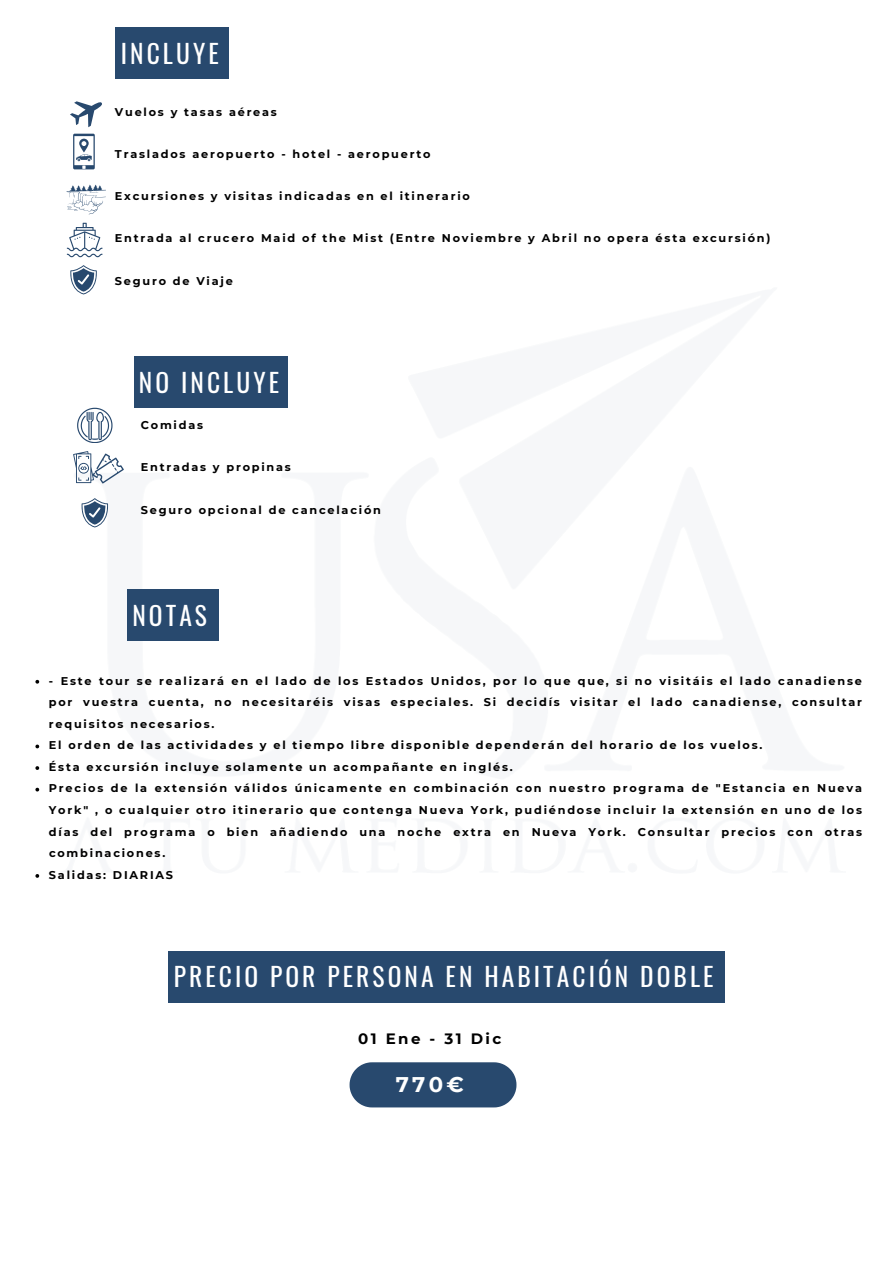
<style>
.page{position:relative;width:894px;height:1264px;background:#fff}
.page>*{position:absolute;margin:0;border:0;box-sizing:border-box;transform-origin:0 0}
.t1{font:25.5px "Oswald";letter-spacing:.12em;color:#fff}
.t2{font:700 21.15px "Montserrat";color:#fff}
.t3{font:700 15px "Montserrat";letter-spacing:.16em;color:#000}
.t4{font:700 11.25px/21.6px "Montserrat";letter-spacing:.16em;color:#000}
</style>
<div class="page">
<div style="left:116px;top:27px;width:113px;height:52px;background:#28496e"></div>
<svg style="left:70px;top:265px;width:27px;height:29px"></svg>
<div style="left:134px;top:356px;width:154px;height:52px;background:#28496e"></div>
<svg style="left:77px;top:408px;width:35px;height:34px"></svg>
<svg style="left:73px;top:451px;width:51px;height:32px"></svg>
<svg style="left:81px;top:498px;width:27px;height:29px"></svg>
<div style="left:127px;top:589px;width:92px;height:51px;background:#28496e"></div>
<svg style="left:35px;top:680px;width:4px;height:3px"></svg>
<svg style="left:35px;top:744px;width:4px;height:4px"></svg>
<svg style="left:35px;top:766px;width:4px;height:4px"></svg>
<svg style="left:35px;top:787px;width:4px;height:4px"></svg>
<svg style="left:35px;top:874px;width:4px;height:3px"></svg>
<div style="left:169px;top:950px;width:555px;height:52px;background:#28496e"></div>
<svg style="left:349px;top:1062px;width:167px;height:45px;background:#355477"></svg>
<svg style="left:70px;top:101px;width:32px;height:26px"></svg>
<svg style="left:73px;top:134px;width:21px;height:35px"></svg>
<svg style="left:66px;top:184px;width:40px;height:30px"></svg>
<svg style="left:67px;top:223px;width:35px;height:34px"></svg>
<h1 class="t1" style="left:121px;top:40px;width:99px">INCLUYE</h1>
<p class="t4" style="left:115px;top:101px;width:163px">Vuelos y tasas aÈreas</p>
<p class="t4" style="left:115px;top:143px;width:317px">Traslados aeropuerto - hotel - aeropuerto</p>
<p class="t4" style="left:115px;top:185px;width:356px">Excursiones y visitas indicadas en el itinerario</p>
<p class="t4" style="left:115px;top:228px;width:657px">Entrada al crucero Maid of the Mist (Entre Noviembre y Abril no opera Èsta excursiÛn)</p>
<p class="t4" style="left:115px;top:270px;width:119px">Seguro de Viaje</p>
<h1 class="t1" style="left:139px;top:369px;width:142px">NO INCLUYE</h1>
<p class="t4" style="left:141px;top:414px;width:64px">Comidas</p>
<p class="t4" style="left:141px;top:457px;width:152px">Entradas y propinas</p>
<p class="t4" style="left:141px;top:499px;width:241px">Seguro opcional de cancelaciÛn</p>
<h1 class="t1" style="left:132px;top:602px;width:76px">NOTAS</h1>
<p class="t4" style="left:49px;top:670px;width:814px">- Este tour se realizar· en el lado de los Estados Unidos, por lo que que, si no visit·is el lado canadiense por vuestra cuenta, no necesitarÈis visas especiales. Si decidÌs visitar el lado canadiense, consultar requisitos necesarios.<br>El orden de las actividades y el tiempo libre disponible depender·n del horario de los vuelos.<br>…sta excursiÛn incluye solamente un acompaÒante en inglÈs.<br>Precios de la extensiÛn v·lidos ˙nicamente en combinaciÛn con nuestro programa de "Estancia en Nueva York" , o cualquier otro itinerario que contenga Nueva York, pudiÈndose incluir la extensiÛn en uno de los dÌas del programa o bien aÒadiendo una noche extra en Nueva York. Consultar precios con otras combinaciones.<br>Salidas: DIARIAS</p>
<h1 class="t1" style="left:174px;top:963px;width:541px">PRECIO POR PERSONA EN HABITACI”N DOBLE</h1>
<h3 class="t3" style="left:358px;top:1030px;width:144px">01 Ene - 31 Dic</h3>
<h2 class="t2" style="left:395px;top:1072px;width:70px">770Ä</h2>
</div>
